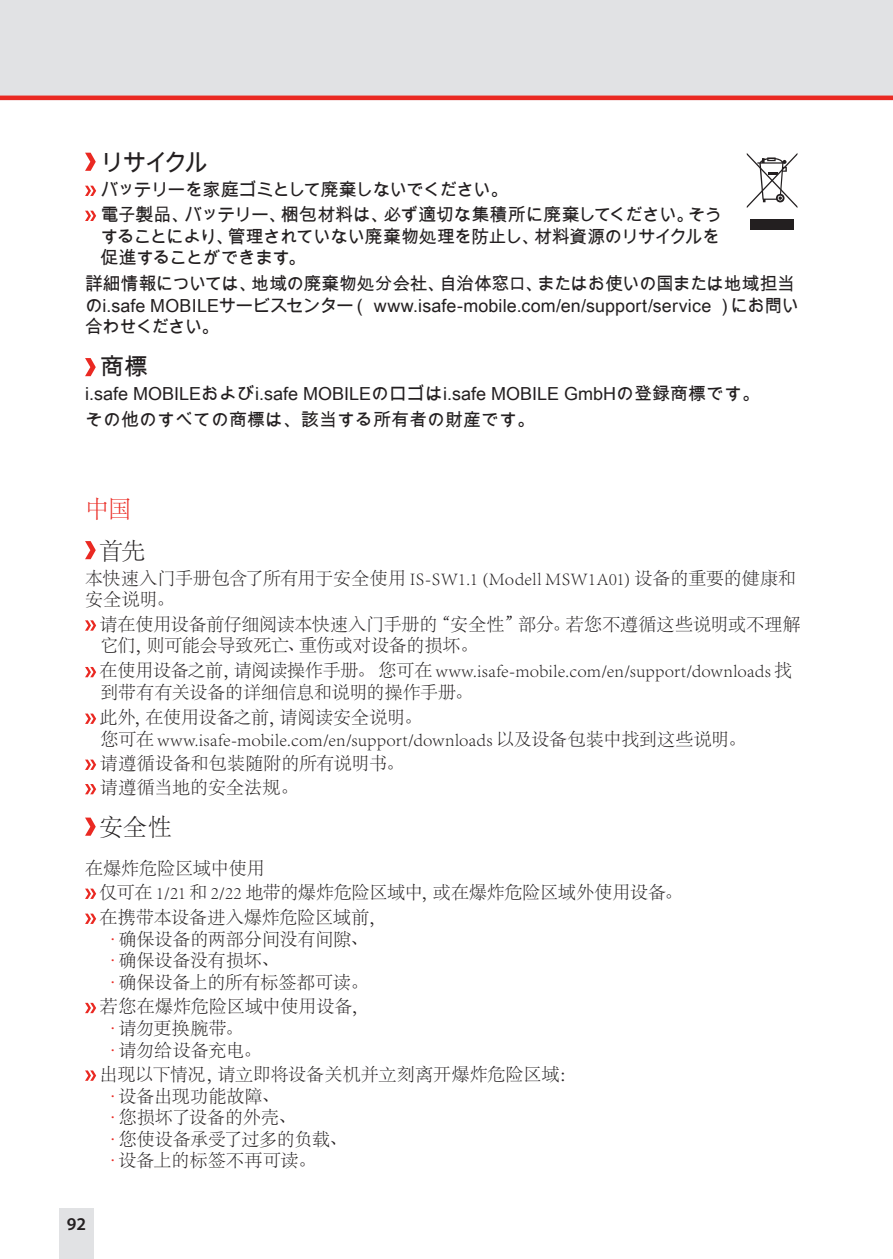
<style>
.page{position:relative;width:893px;height:1259px;background:#fff}
.page>*{position:absolute;margin:0;border:0;box-sizing:border-box;transform-origin:0 0}
.t1{font:24px "Arial Unicode MS";letter-spacing:-.1em;color:#231f20}
.t2{font:300 24px "Adobe Song Std";color:#231f20}
.t3{font:300 24px "Adobe Song Std";color:#ea2922}
.t4{font:300 18px/21.6px "Adobe Song Std";color:#231f20}
.t5{font:18px/21.6px "Arial Unicode MS";letter-spacing:-.005em;color:#231f20}
.t6{font:18px/24.9px "Arial Unicode MS";letter-spacing:-.055em;color:#231f20}
.t7{font:18px/21.6px "Arial Unicode MS";letter-spacing:-.05em;color:#231f20}
.t8{font:300 18px "Adobe Song Std";letter-spacing:-.02em;color:#231f20}
.t9{font:600 18px "Myriad Pro";color:#231f20}
.s1{color:#ea2922}
</style>
<div class="page">
<div style="left:60px;top:1208px;width:34px;height:51px;background:#e1e2e4"></div>
<div style="left:0;top:0;width:893px;height:101px;background:#e1e2e4"></div>
<hr style="left:0;top:96px;width:893px;height:4px;background:#ea2922">
<svg style="left:85px;top:153px;width:11px;height:18px"></svg>
<div style="left:750px;top:219px;width:44px;height:11px;background:#231f20"></div>
<svg style="left:747px;top:153px;width:50px;height:55px"></svg>
<svg style="left:85px;top:186px;width:11px;height:10px"></svg>
<svg style="left:85px;top:211px;width:11px;height:10px"></svg>
<svg style="left:85px;top:358px;width:11px;height:18px"></svg>
<svg style="left:85px;top:541px;width:11px;height:18px"></svg>
<svg style="left:85px;top:620px;width:11px;height:10px"></svg>
<svg style="left:85px;top:667px;width:11px;height:10px"></svg>
<svg style="left:85px;top:713px;width:11px;height:11px"></svg>
<svg style="left:85px;top:759px;width:11px;height:11px"></svg>
<svg style="left:85px;top:784px;width:11px;height:10px"></svg>
<svg style="left:85px;top:817px;width:11px;height:18px"></svg>
<svg style="left:85px;top:888px;width:11px;height:11px"></svg>
<svg style="left:85px;top:913px;width:11px;height:11px"></svg>
<svg style="left:85px;top:1003px;width:11px;height:10px"></svg>
<svg style="left:85px;top:1070px;width:11px;height:10px"></svg>
<h1 class="t1" style="left:100px;top:145px;width:109px">リサイクル</h1>
<p class="t6" style="left:101px;top:177px;width:624px">バッテリーを家庭ゴミとして廃棄しないでください。<br>電子製品、バッテリー、梱包材料は、必ず適切な集積所に廃棄してください。そう</p>
<p class="t7" style="left:100px;top:225px;width:621px">することにより、管理されていない廃棄物処理を防止し、材料資源のリサイクルを促進することができます。</p>
<p class="t5" style="left:85px;top:273px;width:716px">詳細情報については、地域の廃棄物処分会社、自治体窓口、またはお使いの国または地域担当のi.safe MOBILEサービスセンター（ www.isafe-mobile.com/en/support/service ）にお問い合わせください。</p>
<h1 class="t1" style="left:100px;top:349px;width:49px">商標</h1>
<p class="t5" style="left:85px;top:381px;width:677px;line-height:25.2px">i.safe MOBILEおよびi.safe MOBILEのロゴはi.safe MOBILE GmbHの登録商標です。その他のすべての商標は、該当する所有者の財産です。</p>
<h1 class="t3" style="left:85px;top:496px;width:48px">中国</h1>
<h1 class="t2" style="left:99px;top:538px;width:48px">首先</h1>
<p class="t4" style="left:85px;top:568px;width:713px">本快速入门手册包含了所有用于安全使用 IS-SW1.1 (Modell MSW1A01) 设备的重要的健康和安全说明。</p>
<p class="t4" style="left:100px;top:614px;width:703px">请在使用设备前仔细阅读本快速入门手册的“安全性”部分。若您不遵循这些说明或不理解它们，则可能会导致死亡、重伤或对设备的损坏。</p>
<p class="t4" style="left:100px;top:661px;width:694px">在使用设备之前，请阅读操作手册。 您可在 www.isafe-mobile.com/en/support/downloads 找到带有有关设备的详细信息和说明的操作手册。</p>
<p class="t4" style="left:100px;top:707px;width:648px">此外，在使用设备之前，请阅读安全说明。<br>您可在 www.isafe-mobile.com/en/support/downloads 以及设备包装中找到这些说明。</p>
<p class="t4" style="left:100px;top:752px;width:306px;line-height:24.3px">请遵循设备和包装随附的所有说明书。请遵循当地的安全法规。</p>
<h1 class="t2" style="left:99px;top:814px;width:74px">安全性</h1>
<p class="t4" style="left:100px;top:856px;width:584px;line-height:24.6px;text-indent:-15px">在爆炸危险区域中使用<br>仅可在 1/21 和 2/22 地带的爆炸危险区域中，或在爆炸危险区域外使用设备。在携带本设备进入爆炸危险区域前，</p>
<p class="t4" style="left:104px;top:929px;width:266px"><span class="s1">•</span>确保设备的两部分间没有间隙、</p>
<p class="t4" style="left:104px;top:950px;width:177px"><span class="s1">•</span>确保设备没有损坏、</p>
<p class="t4" style="left:100px;top:971px;width:270px;line-height:24.3px"><span class="s1">•</span>确保设备上的所有标签都可读。若您在爆炸危险区域中使用设备，</p>
<p class="t4" style="left:104px;top:1018px;width:141px"><span class="s1">•</span>请勿更换腕带。</p>
<p class="t4" style="left:100px;top:1038px;width:478px;line-height:24.3px"><span class="s1">•</span>请勿给设备充电。<br>出现以下情况，请立即将设备关机并立刻离开爆炸危险区域：</p>
<p class="t4" style="left:104px;top:1086px;width:178px"><span class="s1">•</span>设备出现功能故障、</p>
<p class="t4" style="left:104px;top:1107px;width:194px"><span class="s1">•</span>您损坏了设备的外壳、</p>
<p class="t8" style="left:104px;top:1129px;width:245px"><span class="s1">•</span>您使设备承受了过多的负载、</p>
<p class="t4" style="left:104px;top:1150px;width:214px"><span class="s1">•</span>设备上的标签不再可读。</p>
<p class="t9" style="left:67px;top:1212px;width:21px">92</p>
</div>
